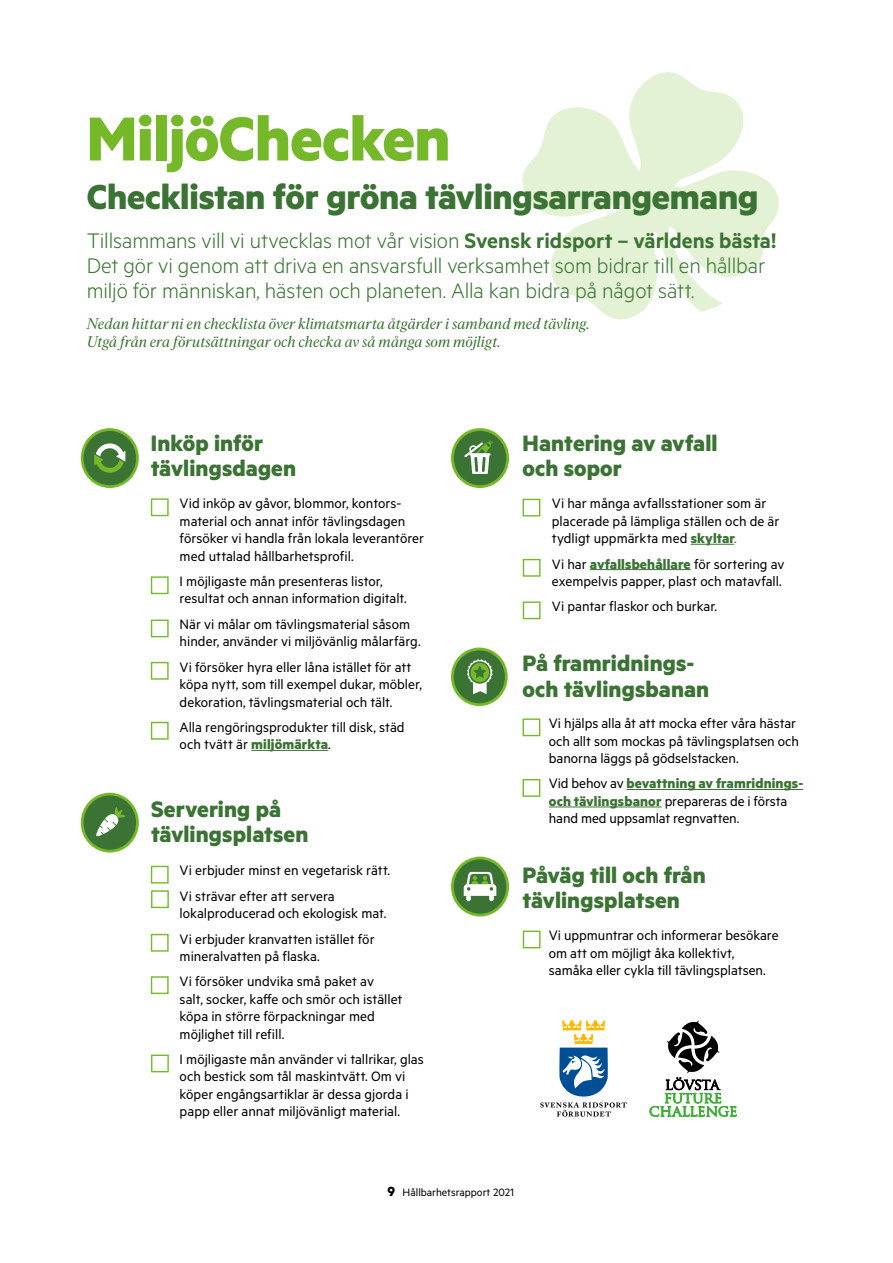
<style>
.page{position:relative;width:893px;height:1263px;background:#fff}
.page>*{position:absolute;margin:0;border:0;box-sizing:border-box;transform-origin:0 0}
.t1{font:700 69.75px "Metric";letter-spacing:-.01em;color:#75b829}
.t2{font:700 39.15px "Metric";letter-spacing:-.01em;color:#3b7334}
.t3{font:700 25.2px/25.2px "Metric";letter-spacing:.005em;color:#3b7334}
.t4{font:300 23.7px/25.2px "Metric";letter-spacing:-.005em;color:#3b7334}
.t5{font:15.3px/17.4px "Metric";color:#000}
.t6{font:italic 15.3px/17.4px "Ivar Headline";letter-spacing:.005em;color:#3b7334}
.t7{font:12px "Metric";color:#000}
.s1{font-weight:600}
.s2{font-weight:700;color:#3b7334}
.s3{color:#3b7334}
.s4{font-weight:700;font-size:15px}
</style>
<div class="page">
<svg style="left:522px;top:72px;width:257px;height:248px;fill:#e3f1d4"></svg>
<hr style="left:251px;top:750px;width:77px;height:1px;background:#3b7334">
<hr style="left:691px;top:544px;width:43px;height:1px;background:#3b7334">
<hr style="left:590px;top:569px;width:101px;height:1px;background:#3b7334">
<hr style="left:627px;top:789px;width:176px;height:1px;background:#3b7334">
<hr style="left:549px;top:807px;width:113px;height:1px;background:#3b7334">
<div style="left:82px;top:794px;width:55px;height:57px;background:#3b7334;border-radius:50%"></div>
<div style="left:81px;top:793px;width:58px;height:59px;border:3px solid #75b829;border-radius:50%"></div>
<div style="left:452px;top:649px;width:54px;height:56px;background:#3b7334;border-radius:50%"></div>
<div style="left:451px;top:647px;width:57px;height:59px;border:3px solid #75b829;border-radius:50%"></div>
<svg style="left:467px;top:659px;width:26px;height:35px"></svg>
<div style="left:452px;top:429px;width:56px;height:58px;background:#3b7334;border-radius:50%"></div>
<div style="left:451px;top:428px;width:58px;height:60px;border:3px solid #75b829;border-radius:50%"></div>
<svg style="left:464px;top:440px;width:29px;height:34px"></svg>
<svg style="left:452px;top:858px;width:56px;height:57px"></svg>
<div style="left:451px;top:857px;width:58px;height:59px;border:3px solid #75b829;border-radius:50%"></div>
<svg style="left:464px;top:872px;width:32px;height:30px"></svg>
<div style="left:82px;top:429px;width:55px;height:58px;background:#3b7334;border-radius:50%"></div>
<div style="left:81px;top:428px;width:58px;height:60px;border:3px solid #75b829;border-radius:50%"></div>
<svg style="left:94px;top:443px;width:31px;height:30px"></svg>
<svg style="left:540px;top:1020px;width:87px;height:96px"></svg>
<svg style="left:650px;top:1020px;width:86px;height:96px"></svg>
<svg style="left:96px;top:807px;width:29px;height:29px"></svg>
<div style="left:151px;top:498px;width:18px;height:18px;border:1px solid #75b829"></div>
<div style="left:151px;top:576px;width:18px;height:18px;border:1px solid #75b829"></div>
<div style="left:151px;top:619px;width:18px;height:18px;border:1px solid #75b829"></div>
<div style="left:151px;top:662px;width:18px;height:18px;border:1px solid #75b829"></div>
<div style="left:151px;top:722px;width:18px;height:18px;border:1px solid #75b829"></div>
<div style="left:151px;top:866px;width:18px;height:17px;border:1px solid #75b829"></div>
<div style="left:151px;top:890px;width:18px;height:18px;border:1px solid #75b829"></div>
<div style="left:151px;top:934px;width:18px;height:18px;border:1px solid #75b829"></div>
<div style="left:151px;top:976px;width:18px;height:18px;border:1px solid #75b829"></div>
<div style="left:151px;top:1054px;width:18px;height:18px;border:1px solid #75b829"></div>
<div style="left:523px;top:499px;width:17px;height:17px;border:1px solid #75b829"></div>
<div style="left:523px;top:559px;width:18px;height:18px;border:1px solid #75b829"></div>
<div style="left:523px;top:601px;width:18px;height:18px;border:1px solid #75b829"></div>
<div style="left:523px;top:718px;width:17px;height:18px;border:1px solid #75b829"></div>
<div style="left:523px;top:779px;width:17px;height:18px;border:1px solid #75b829"></div>
<div style="left:523px;top:931px;width:18px;height:17px;border:1px solid #75b829"></div>
<h1 class="t1" style="left:87px;top:96px;width:365px">MiljöChecken</h1>
<h2 class="t2" style="left:87px;top:173px;width:673px">Checklistan för gröna tävlingsarrangemang</h2>
<h3 class="t4" style="left:87px;top:227px;width:691px">Tillsammans vill vi utvecklas mot vår vision <span class="s1">Svensk ridsport – världens bästa!<br></span>Det gör vi genom att driva en ansvarsfull verksamhet som bidrar till en hållbar miljö för människan, hästen och planeten. Alla kan bidra på något sätt.</h3>
<p class="t6" style="left:87px;top:316px;width:504px">Nedan hittar ni en checklista över klimatsmarta åtgärder i samband med tävling.<br>Utgå från era förutsättningar och checka av så många som möjligt.</p>
<h3 class="t3" style="left:151px;top:429px;width:147px">Inköp inför tävlingsdagen</h3>
<h3 class="t3" style="left:523px;top:429px;width:196px">Hantering av avfall och sopor</h3>
<p class="t5" style="left:180px;top:494px;width:246px">Vid inköp av gåvor, blommor, kontors&shy;material och annat inför tävlingsdagen försöker vi handla från lokala leverantörer med uttalad hållbarhetsprofil.</p>
<p class="t5" style="left:180px;top:572px;width:229px">I möjligaste mån presenteras listor, resultat och annan information digitalt.</p>
<p class="t5" style="left:180px;top:615px;width:243px">När vi målar om tävlingsmaterial såsom hinder, använder vi miljövänlig målarfärg.</p>
<p class="t5" style="left:180px;top:658px;width:244px">Vi försöker hyra eller låna istället för att köpa nytt, som till exempel dukar, möbler, dekoration, tävlingsmaterial och tält.</p>
<p class="t5" style="left:180px;top:718px;width:227px">Alla rengöringsprodukter till disk, städ och tvätt är <span class="s2">miljömärkta</span>.</p>
<h3 class="t3" style="left:151px;top:796px;width:159px">Servering på tävlingsplatsen</h3>
<p class="t5" style="left:180px;top:857px;width:212px;line-height:25.3px">Vi erbjuder minst en vegetarisk rätt.<br>Vi strävar efter att servera</p>
<p class="t5" style="left:180px;top:900px;width:208px;line-height:25.3px">lokalproducerad och ekologisk mat.<br>Vi erbjuder kranvatten istället för</p>
<p class="t5" style="left:180px;top:943px;width:196px;line-height:25.3px">mineralvatten på flaska.<br>Vi försöker undvika små paket av</p>
<p class="t5" style="left:180px;top:990px;width:224px">salt, socker, kaffe och smör och istället köpa in större förpackningar med möjlighet till refill.</p>
<p class="t5" style="left:180px;top:1050px;width:246px">I möjligaste mån använder vi tallrikar, glas och bestick som tål maskintvätt. Om vi köper engångsartiklar är dessa gjorda i papp eller annat miljövänligt material.</p>
<p class="t5" style="left:552px;top:494px;width:229px">Vi har många avfallsstationer som är placerade på lämpliga ställen och de är tydligt uppmärkta med <span class="s2">skyltar</span><span class="s3">.</span></p>
<p class="t5" style="left:552px;top:554px;width:234px">Vi har <span class="s2">avfallsbehållare</span> för sortering av exempelvis papper, plast och matavfall.</p>
<p class="t5" style="left:552px;top:597px;width:167px">Vi pantar flaskor och burkar.</p>
<h3 class="t3" style="left:523px;top:650px;width:188px">På framridnings&shy;och tävlingsbanan</h3>
<p class="t5" style="left:549px;top:714px;width:251px">Vi hjälps alla åt att mocka efter våra hästar och allt som mockas på tävlingsplatsen och banorna läggs på gödselstacken.</p>
<p class="t5" style="left:549px;top:774px;width:256px">Vid behov av <span class="s2">bevattning av framridnings&shy;och tävlingsbanor</span> prepareras de i första hand med uppsamlat regnvatten.</p>
<h3 class="t3" style="left:523px;top:861px;width:185px">Påväg till och från tävlingsplatsen</h3>
<p class="t5" style="left:549px;top:926px;width:231px">Vi uppmuntrar och informerar besökare om att om möjligt åka kollektivt, samåka eller cykla till tävlingsplatsen.</p>
<p class="t7" style="left:387px;top:1185px;width:128px"><span class="s4">9</span> Hållbarhetsrapport 2021</p>
</div>
